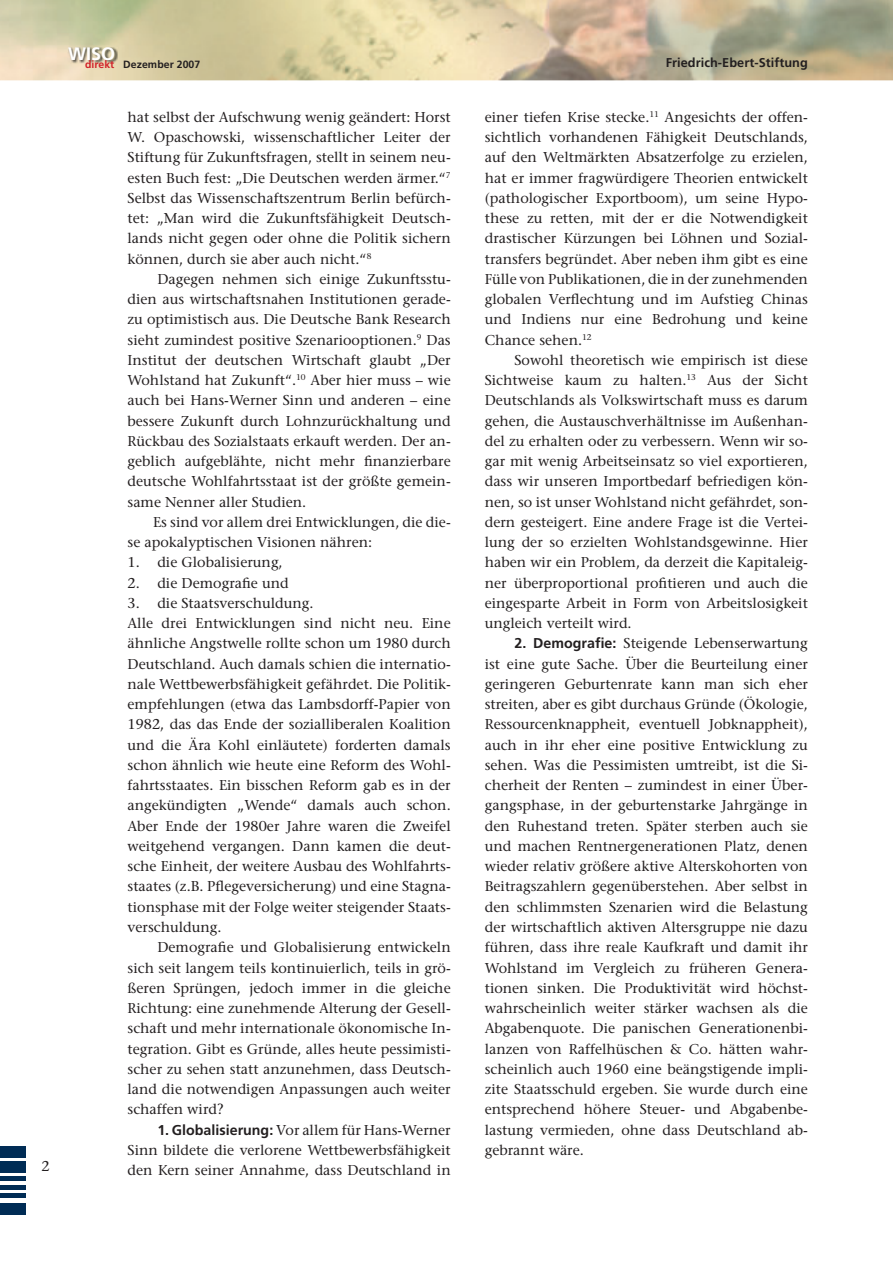
<style>
.page{position:relative;width:893px;height:1263px;background:#fff}
.page>*{position:absolute;margin:0;border:0;box-sizing:border-box;transform-origin:0 0}
.t1{font:700 18px "Frutiger";color:#fff}
.t2{font:14.25px/20.2px "Stone Serif";color:#231f20;text-align:justify}
.t3{font:700 12.75px "Frutiger";letter-spacing:.005em;color:#231f20}
.t4{font:700 10.5px "Frutiger";letter-spacing:.005em;color:#231f20}
.s1{color:#d1232a}
.s2{font-family:"Frutiger";font-weight:700}
</style>
<div class="page">
<img style="left:0;top:0;width:893px;height:80px">
<div style="left:0;top:1147px;width:26px;height:11px;background:#002c55"></div>
<div style="left:0;top:1204px;width:26px;height:11px;background:#002c55"></div>
<div style="left:0;top:1161px;width:26px;height:12px;background:#002c55"></div>
<hr style="left:0;top:1177px;width:26px;height:4px;background:#002c55">
<hr style="left:0;top:1185px;width:26px;height:4px;background:#002c55">
<hr style="left:0;top:1194px;width:26px;height:4px;background:#002c55">
<img style="left:68px;top:47px;width:49px;height:16px">
<p class="t2" style="left:41px;top:1157px;width:10px">2</p>
<p class="t1" style="left:68px;top:47px;width:49px">WISO</p>
<p class="t4" style="left:85px;top:61px;width:117px"><span class="s1">direkt</span> Dezember 2007</p>
<p class="t2" style="left:128px;top:108px;width:325px">hat selbst der Aufschwung wenig geändert: Horst</p>
<p class="t2" style="left:128px;top:129px;width:325px">W. Opaschowski, wissenschaftlicher Leiter der</p>
<p class="t2" style="left:128px;top:149px;width:325px">Stiftung für Zukunftsfragen, stellt in seinem neu-</p>
<p class="t2" style="left:128px;top:169px;width:325px">esten Buch fest: „Die Deutschen werden ärmer.“<sup>7</sup></p>
<p class="t2" style="left:128px;top:189px;width:325px">Selbst das Wissenschaftszentrum Berlin befürch-</p>
<p class="t2" style="left:128px;top:210px;width:325px">tet: „Man wird die Zukunftsfähigkeit Deutsch-</p>
<p class="t2" style="left:128px;top:230px;width:325px">lands nicht gegen oder ohne die Politik sichern</p>
<p class="t2" style="left:128px;top:250px;width:245px">können, durch sie aber auch nicht.“<sup>8</sup></p>
<p class="t2" style="left:157px;top:270px;width:295px">Dagegen nehmen sich einige Zukunftsstu-</p>
<p class="t2" style="left:128px;top:291px;width:325px">dien aus wirtschaftsnahen Institutionen gerade-</p>
<p class="t2" style="left:128px;top:311px;width:325px">zu optimistisch aus. Die Deutsche Bank Research</p>
<p class="t2" style="left:128px;top:331px;width:325px">sieht zumindest positive Szenariooptionen.<sup>9</sup> Das</p>
<p class="t2" style="left:128px;top:351px;width:325px">Institut der deutschen Wirtschaft glaubt „Der</p>
<p class="t2" style="left:128px;top:372px;width:325px">Wohlstand hat Zukunft“.<sup>10</sup> Aber hier muss – wie</p>
<p class="t2" style="left:128px;top:392px;width:325px">auch bei Hans-Werner Sinn und anderen – eine</p>
<p class="t2" style="left:128px;top:412px;width:325px">bessere Zukunft durch Lohnzurückhaltung und</p>
<p class="t2" style="left:128px;top:432px;width:325px">Rückbau des Sozialstaats erkauft werden. Der an-</p>
<p class="t2" style="left:128px;top:453px;width:325px">geblich aufgeblähte, nicht mehr finanzierbare</p>
<p class="t2" style="left:128px;top:473px;width:325px">deutsche Wohlfahrtsstaat ist der größte gemein-</p>
<p class="t2" style="left:128px;top:493px;width:180px">same Nenner aller Studien.</p>
<p class="t2" style="left:153px;top:513px;width:299px">Es sind vor allem drei Entwicklungen, die die-</p>
<p class="t2" style="left:128px;top:534px;width:246px">se apokalyptischen Visionen nähren:</p>
<p class="t2" style="left:128px;top:554px;width:157px">1. die Globalisierung,</p>
<p class="t2" style="left:128px;top:574px;width:163px">2. die Demografie und</p>
<p class="t2" style="left:128px;top:594px;width:188px">3. die Staatsverschuldung.</p>
<p class="t2" style="left:128px;top:615px;width:325px">Alle drei Entwicklungen sind nicht neu. Eine</p>
<p class="t2" style="left:128px;top:635px;width:325px">ähnliche Angstwelle rollte schon um 1980 durch</p>
<p class="t2" style="left:128px;top:655px;width:325px">Deutschland. Auch damals schien die internatio-</p>
<p class="t2" style="left:128px;top:675px;width:325px">nale Wettbewerbsfähigkeit gefährdet. Die Politik-</p>
<p class="t2" style="left:128px;top:696px;width:325px">empfehlungen (etwa das Lambsdorff-Papier von</p>
<p class="t2" style="left:128px;top:716px;width:325px">1982, das das Ende der sozialliberalen Koalition</p>
<p class="t2" style="left:128px;top:736px;width:325px">und die Ära Kohl einläutete) forderten damals</p>
<p class="t2" style="left:128px;top:756px;width:325px">schon ähnlich wie heute eine Reform des Wohl-</p>
<p class="t2" style="left:128px;top:777px;width:325px">fahrtsstaates. Ein bisschen Reform gab es in der</p>
<p class="t2" style="left:128px;top:797px;width:325px">angekündigten „Wende“ damals auch schon.</p>
<p class="t2" style="left:128px;top:817px;width:325px">Aber Ende der 1980er Jahre waren die Zweifel</p>
<p class="t2" style="left:128px;top:837px;width:325px">weitgehend vergangen. Dann kamen die deut-</p>
<p class="t2" style="left:128px;top:858px;width:325px">sche Einheit, der weitere Ausbau des Wohlfahrts-</p>
<p class="t2" style="left:128px;top:878px;width:325px">staates (z.B. Pflegeversicherung) und eine Stagna-</p>
<p class="t2" style="left:128px;top:898px;width:325px">tionsphase mit der Folge weiter steigender Staats-</p>
<p class="t2" style="left:128px;top:918px;width:96px">verschuldung.</p>
<p class="t2" style="left:157px;top:939px;width:295px">Demografie und Globalisierung entwickeln</p>
<p class="t2" style="left:128px;top:959px;width:325px">sich seit langem teils kontinuierlich, teils in grö-</p>
<p class="t2" style="left:128px;top:979px;width:325px">ßeren Sprüngen, jedoch immer in die gleiche</p>
<p class="t2" style="left:128px;top:999px;width:325px">Richtung: eine zunehmende Alterung der Gesell-</p>
<p class="t2" style="left:128px;top:1020px;width:325px">schaft und mehr internationale ökonomische In-</p>
<p class="t2" style="left:128px;top:1040px;width:325px">tegration. Gibt es Gründe, alles heute pessimisti-</p>
<p class="t2" style="left:128px;top:1060px;width:325px">scher zu sehen statt anzunehmen, dass Deutsch-</p>
<p class="t2" style="left:128px;top:1080px;width:325px">land die notwendigen Anpassungen auch weiter</p>
<p class="t2" style="left:128px;top:1101px;width:98px">schaffen wird?</p>
<p class="t2" style="left:128px;top:1121px;width:325px;text-indent:30px"><span class="s2">1. Globalisierung:</span> Vor allem für Hans-Werner Sinn bildete die verlorene Wettbewerbsfähigkeit den Kern seiner Annahme, dass Deutschland in</p>
<p class="t3" style="left:666px;top:58px;width:144px">Friedrich-Ebert-Stiftung</p>
<p class="t2" style="left:485px;top:108px;width:325px">einer tiefen Krise stecke.<sup>11</sup> Angesichts der offen-</p>
<p class="t2" style="left:485px;top:129px;width:325px">sichtlich vorhandenen Fähigkeit Deutschlands,</p>
<p class="t2" style="left:485px;top:149px;width:325px">auf den Weltmärkten Absatzerfolge zu erzielen,</p>
<p class="t2" style="left:485px;top:169px;width:325px">hat er immer fragwürdigere Theorien entwickelt</p>
<p class="t2" style="left:485px;top:189px;width:325px">(pathologischer Exportboom), um seine Hypo-</p>
<p class="t2" style="left:485px;top:210px;width:325px">these zu retten, mit der er die Notwendigkeit</p>
<p class="t2" style="left:485px;top:230px;width:325px">drastischer Kürzungen bei Löhnen und Sozial-</p>
<p class="t2" style="left:485px;top:250px;width:325px">transfers begründet. Aber neben ihm gibt es eine</p>
<p class="t2" style="left:485px;top:270px;width:325px">Fülle von Publikationen, die in der zunehmenden</p>
<p class="t2" style="left:485px;top:291px;width:325px">globalen Verflechtung und im Aufstieg Chinas</p>
<p class="t2" style="left:485px;top:311px;width:325px">und Indiens nur eine Bedrohung und keine</p>
<p class="t2" style="left:485px;top:331px;width:108px">Chance sehen.<sup>12</sup></p>
<p class="t2" style="left:514px;top:351px;width:295px">Sowohl theoretisch wie empirisch ist diese</p>
<p class="t2" style="left:485px;top:372px;width:325px">Sichtweise kaum zu halten.<sup>13</sup> Aus der Sicht</p>
<p class="t2" style="left:485px;top:392px;width:325px">Deutschlands als Volkswirtschaft muss es darum</p>
<p class="t2" style="left:485px;top:412px;width:325px">gehen, die Austauschverhältnisse im Außenhan-</p>
<p class="t2" style="left:485px;top:432px;width:325px">del zu erhalten oder zu verbessern. Wenn wir so-</p>
<p class="t2" style="left:485px;top:453px;width:325px">gar mit wenig Arbeitseinsatz so viel exportieren,</p>
<p class="t2" style="left:485px;top:473px;width:325px">dass wir unseren Importbedarf befriedigen kön-</p>
<p class="t2" style="left:485px;top:493px;width:325px">nen, so ist unser Wohlstand nicht gefährdet, son-</p>
<p class="t2" style="left:485px;top:513px;width:325px">dern gesteigert. Eine andere Frage ist die Vertei-</p>
<p class="t2" style="left:485px;top:534px;width:325px">lung der so erzielten Wohlstandsgewinne. Hier</p>
<p class="t2" style="left:485px;top:554px;width:325px">haben wir ein Problem, da derzeit die Kapitaleig-</p>
<p class="t2" style="left:485px;top:574px;width:325px">ner überproportional profitieren und auch die</p>
<p class="t2" style="left:485px;top:594px;width:325px">eingesparte Arbeit in Form von Arbeitslosigkeit</p>
<p class="t2" style="left:485px;top:615px;width:148px">ungleich verteilt wird.</p>
<p class="t2" style="left:485px;top:635px;width:325px;text-indent:30px"><span class="s2">2. Demografie:</span> Steigende Lebenserwartung ist eine gute Sache. Über die Beurteilung einer geringeren Geburtenrate kann man sich eher streiten, aber es gibt durchaus Gründe (Ökologie, Ressourcenknappheit, eventuell Jobknappheit), auch in ihr eher eine positive Entwicklung zu sehen. Was die Pessimisten umtreibt, ist die Si&shy;cherheit der Renten – zumindest in einer Über&shy;gangsphase, in der geburtenstarke Jahrgänge in den Ruhestand treten. Später sterben auch sie und machen Rentnergenerationen Platz, denen wieder relativ größere aktive Alterskohorten von Beitragszahlern gegenüberstehen. Aber selbst in den schlimmsten Szenarien wird die Belastung der wirtschaftlich aktiven Altersgruppe nie dazu führen, dass ihre reale Kaufkraft und damit ihr Wohlstand im Vergleich zu früheren Genera&shy;tionen sinken. Die Produktivität wird höchst&shy;wahrscheinlich weiter stärker wachsen als die Abgabenquote. Die panischen Generationenbi&shy;lanzen von Raffelhüschen &amp; Co. hätten wahr&shy;scheinlich auch 1960 eine beängstigende impli&shy;zite Staatsschuld ergeben. Sie wurde durch eine entsprechend höhere Steuer- und Abgabenbe&shy;lastung vermieden, ohne dass Deutschland ab&shy;gebrannt wäre.</p>
</div>
